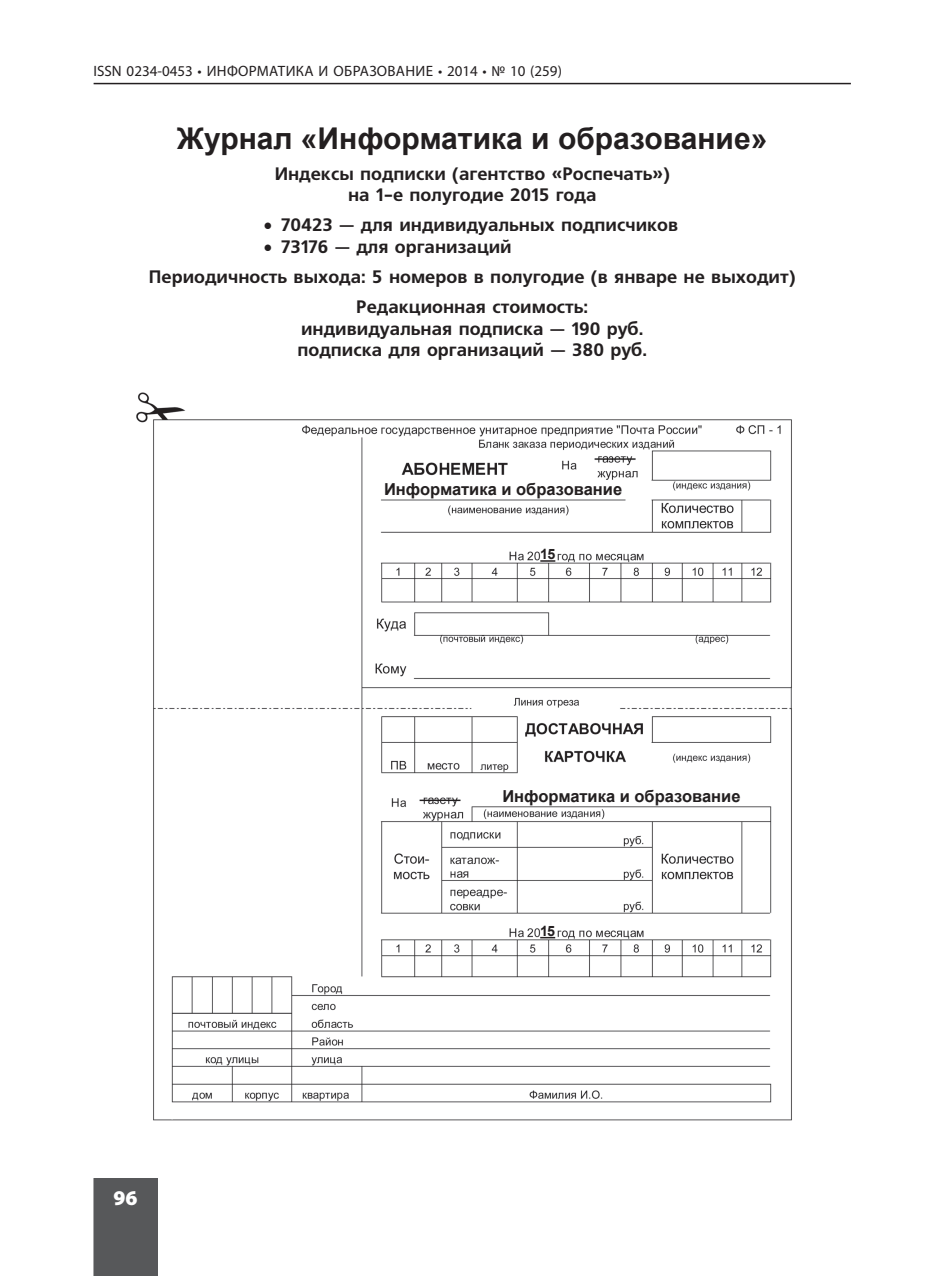
<style>
.page{position:relative;width:936px;height:1276px;background:#fff}
.page>*{position:absolute;margin:0;border:0;box-sizing:border-box;transform-origin:0 0}
.t1{font:700 30px "Arial";color:#231f20}
.t2{font:900 21px "Myriad Pro";color:#fff}
.t3{font:18px/21.6px "PT Free Set Bold Cyrillic";color:#231f20;text-align:center}
.t4{font:700 16.5px "Arial";color:#231f20}
.t5{font:15px "Myriad Pro";color:#231f20}
.t6{font:700 14.25px "Arial";color:#231f20}
</style>
<div class="page">
<div style="left:94px;top:1178px;width:63px;height:98px;background:#57585a"></div>
<hr style="left:94px;top:83px;width:756px;height:1px;background:#231f20">
<img style="left:136px;top:392px;width:656px;height:729px">
<svg style="left:540px;top:560px;width:15px;height:2px"></svg>
<svg style="left:540px;top:937px;width:15px;height:1px"></svg>
<p class="t5" style="left:94px;top:62px;width:144px">ISSN 0234-0453 • И НФОРМАТИКА</p>
<p class="t5" style="left:318px;top:62px;width:25px">И ОБРАЗОВА</p>
<p class="t5" style="left:405px;top:62px;width:158px">НИЕ • 2014 • № 10 (259)</p>
<h1 class="t1" style="left:177px;top:119px;width:592px">Журнал «Информатика и образование»</h1>
<p class="t3" style="left:275px;top:163px;width:396px">Индексы подписки (агентство «Роспечать») на 1-е полугодие 2015 года</p>
<p class="t3" style="left:264px;top:215px;width:416px">• 70423 — для индивидуальных подписчиков</p>
<p class="t3" style="left:264px;top:236px;width:249px">• 73176 — для организаций</p>
<p class="t3" style="left:149px;top:266px;width:648px">Периодичность выхода: 5 номеров в полугодие (в январе не выходит)</p>
<p class="t3" style="left:356px;top:297px;width:233px">Редакционная стоимость:</p>
<p class="t3" style="left:297px;top:318px;width:351px;text-align:left">индивидуальная подписка — 190 руб. подписка для организаций — 380 руб.</p>
<p class="t4" style="left:384px;top:478px;width:240px">Информатика и образование</p>
<p class="t6" style="left:540px;top:545px;width:16px">15</p>
<p class="t4" style="left:502px;top:785px;width:240px">Информатика и образование</p>
<p class="t2" style="left:113px;top:1186px;width:26px">96</p>
<p class="t6" style="left:540px;top:921px;width:16px">15</p>
</div>
